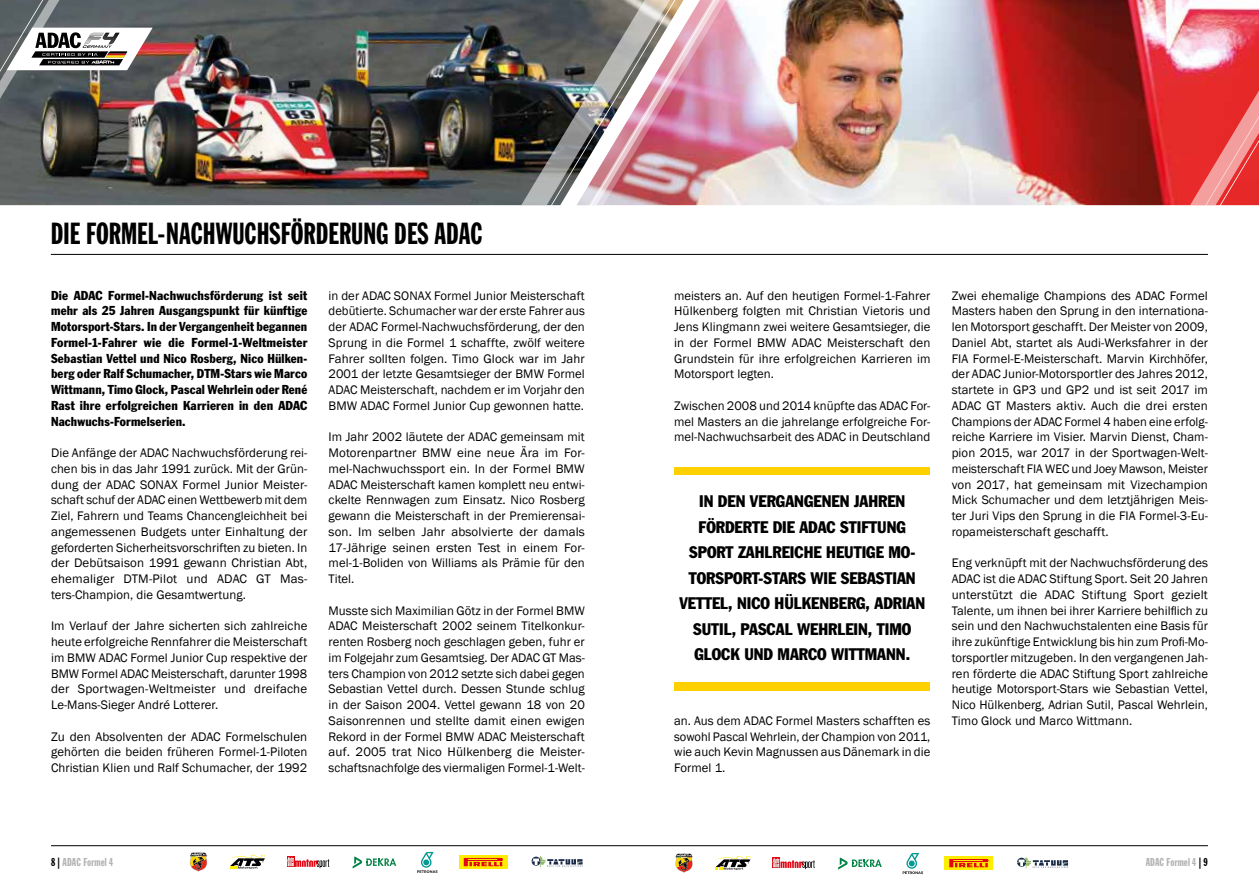
<style>
.page{position:relative;width:1259px;height:893px;background:#fff}
.page>*{position:absolute;margin:0;border:0;box-sizing:border-box;transform-origin:0 0}
.t1{font:30px "Franklin Gothic Std Extra Cond";color:#000}
.t2{font:condensed 16.5px/25.5px "Franklin Gothic Std";color:#000;text-align:center}
.t3{font:12.75px/15.8px "Franklin Gothic";letter-spacing:.005em;color:#000;text-align:justify}
.t4{font:condensed 12.75px/15.8px "Franklin Gothic Std";letter-spacing:.015em;color:#000;text-align:justify}
.t5{font:11.25px "Franklin Gothic Std Extra Cond";letter-spacing:.01em;color:#b3b2b2}
.s1{color:#000}
</style>
<div class="page">
<hr style="left:51px;top:845px;width:1157px;height:1px;background:#000">
<svg style="left:353px;top:856px;width:43px;height:12px"></svg>
<svg style="left:230px;top:855px;width:35px;height:14px"></svg>
<svg style="left:531px;top:856px;width:52px;height:11px"></svg>
<svg style="left:417px;top:852px;width:20px;height:21px"></svg>
<svg style="left:189px;top:852px;width:18px;height:20px"></svg>
<svg style="left:287px;top:857px;width:42px;height:11px"></svg>
<svg style="left:459px;top:855px;width:48px;height:14px"></svg>
<svg style="left:464px;top:858px;width:39px;height:8px"></svg>
<svg style="left:838px;top:857px;width:43px;height:13px"></svg>
<svg style="left:715px;top:856px;width:35px;height:14px"></svg>
<svg style="left:1017px;top:857px;width:51px;height:11px"></svg>
<svg style="left:902px;top:853px;width:21px;height:21px"></svg>
<svg style="left:675px;top:853px;width:18px;height:20px"></svg>
<svg style="left:772px;top:858px;width:43px;height:11px"></svg>
<svg style="left:944px;top:856px;width:48px;height:14px"></svg>
<svg style="left:949px;top:859px;width:39px;height:8px"></svg>
<hr style="left:51px;top:254px;width:1157px;height:1px;background:#000">
<div style="left:674px;top:467px;width:255px;height:8px;background:#ffd000"></div>
<div style="left:674px;top:682px;width:255px;height:8px;background:#ffd000"></div>
<img style="left:153px;top:0;width:368px;height:205px">
<img style="left:734px;top:0;width:456px;height:205px">
<svg style="left:1190px;top:3px;width:69px;height:203px;background:#eb5e63"></svg>
<img style="left:521px;top:0;width:213px;height:206px">
<img style="left:0;top:0;width:153px;height:206px">
<h1 class="t1" style="left:51px;top:217px;width:433px">DIE FORMEL-NACHWUCHSFÖRDERUNG DES ADAC</h1>
<p class="t4" style="left:51px;top:287px;width:258px">Die ADAC Formel-Nachwuchsförderung ist seit mehr als 25 Jahren Ausgangspunkt für künftige Motorsport-Stars. In der Vergangenheit begannen Formel-1-Fahrer wie die Formel-1-Weltmeister Sebastian Vettel und Nico Rosberg, Nico Hülken&shy;berg oder Ralf Schumacher, DTM-Stars wie Marco Wittmann, Timo Glock, Pascal Wehrlein oder René Rast ihre erfolgreichen Karrieren in den ADAC Nachwuchs-Formelserien.</p>
<p class="t3" style="left:51px;top:445px;width:258px">Die Anfänge der ADAC Nachwuchsförderung rei&shy;chen bis in das Jahr 1991 zurück. Mit der Grün&shy;dung der ADAC SONAX Formel Junior Meister&shy;schaft schuf der ADAC einen Wettbewerb mit dem Ziel, Fahrern und Teams Chancengleichheit bei angemessenen Budgets unter Einhaltung der geforderten Sicherheitsvorschriften zu bieten. In der Debütsaison 1991 gewann Christian Abt, ehemaliger DTM-Pilot und ADAC GT Mas&shy;ters-Champion, die Gesamtwertung.</p>
<p class="t3" style="left:51px;top:619px;width:258px">Im Verlauf der Jahre sicherten sich zahlreiche heute erfolgreiche Rennfahrer die Meisterschaft im BMW ADAC Formel Junior Cup respektive der BMW Formel ADAC Meisterschaft, darunter 1998 der Sportwagen-Weltmeister und dreifache Le-Mans-Sieger André Lotterer.</p>
<p class="t3" style="left:51px;top:729px;width:258px">Zu den Absolventen der ADAC Formelschulen gehörten die beiden früheren Formel-1-Piloten Christian Klien und Ralf Schumacher, der 1992</p>
<p class="t3" style="left:328px;top:288px;width:258px">in der ADAC SONAX Formel Junior Meisterschaft debütierte. Schumacher war der erste Fahrer aus der ADAC Formel-Nachwuchsförderung, der den Sprung in die Formel 1 schaffte, zwölf weitere Fahrer sollten folgen. Timo Glock war im Jahr 2001 der letzte Gesamtsieger der BMW Formel ADAC Meisterschaft, nachdem er im Vorjahr den BMW ADAC Formel Junior Cup gewonnen hatte.</p>
<p class="t3" style="left:328px;top:430px;width:258px">Im Jahr 2002 läutete der ADAC gemeinsam mit Motorenpartner BMW eine neue Ära im For&shy;mel-Nachwuchssport ein. In der Formel BMW ADAC Meisterschaft kamen komplett neu entwi&shy;ckelte Rennwagen zum Einsatz. Nico Rosberg gewann die Meisterschaft in der Premierensai&shy;son. Im selben Jahr absolvierte der damals 17-Jährige seinen ersten Test in einem For&shy;mel-1-Boliden von Williams als Prämie für den Titel.</p>
<p class="t3" style="left:328px;top:603px;width:258px">Musste sich Maximilian Götz in der Formel BMW ADAC Meisterschaft 2002 seinem Titelkonkur&shy;renten Rosberg noch geschlagen geben, fuhr er im Folgejahr zum Gesamtsieg. Der ADAC GT Mas&shy;ters Champion von 2012 setzte sich dabei gegen Sebastian Vettel durch. Dessen Stunde schlug in der Saison 2004. Vettel gewann 18 von 20<br>Saisonrennen und stellte damit einen ewigen Rekord in der Formel BMW ADAC Meisterschaft auf. 2005 trat Nico Hülkenberg die Meister&shy;schaftsnachfolge des viermaligen Formel-1-Welt-</p>
<p class="t3" style="left:674px;top:288px;width:258px">meisters an. Auf den heutigen Formel-1-Fahrer Hülkenberg folgten mit Christian Vietoris und Jens Klingmann zwei weitere Gesamtsieger, die in der Formel BMW ADAC Meisterschaft den Grundstein für ihre erfolgreichen Karrieren im Motorsport legten.</p>
<p class="t3" style="left:674px;top:398px;width:258px">Zwischen 2008 und 2014 knüpfte das ADAC For&shy;mel Masters an die jahrelange erfolgreiche For&shy;mel-Nachwuchsarbeit des ADAC in Deutschland</p>
<p class="t2" style="left:679px;top:488px;width:247px">IN DEN VERGANGENEN JAHREN<br>FÖRDERTE DIE ADAC STIFTUNG<br>SPORT ZAHLREICHE HEUTIGE MO-<br>TORSPORT-STARS WIE SEBASTIAN<br>VETTEL, NICO HÜLKENBERG, ADRIAN<br>SUTIL, PASCAL WEHRLEIN, TIMO<br>GLOCK UND MARCO WITTMANN.</p>
<p class="t3" style="left:674px;top:713px;width:258px">an. Aus dem ADAC Formel Masters schafften es sowohl Pascal Wehrlein, der Champion von 2011, wie auch Kevin Magnussen aus Dänemark in die Formel 1.</p>
<p class="t3" style="left:951px;top:288px;width:258px">Zwei ehemalige Champions des ADAC Formel Masters haben den Sprung in den internationa&shy;len Motorsport geschafft. Der Meister von 2009, Daniel Abt, startet als Audi-Werksfahrer in der FIA Formel-E-Meisterschaft. Marvin Kirchhöfer, der ADAC Junior-Motorsportler des Jahres 2012, startete in GP3 und GP2 und ist seit 2017 im ADAC GT Masters aktiv. Auch die drei ersten Champions der ADAC Formel 4 haben eine erfolg&shy;reiche Karriere im Visier. Marvin Dienst, Cham&shy;pion 2015, war 2017 in der Sportwagen-Welt&shy;meisterschaft FIA WEC und Joey Mawson, Meister von 2017, hat gemeinsam mit Vizechampion Mick Schumacher und dem letztjährigen Meis&shy;ter Juri Vips den Sprung in die FIA Formel-3-Eu&shy;ropameisterschaft geschafft.</p>
<p class="t3" style="left:951px;top:556px;width:258px">Eng verknüpft mit der Nachwuchsförderung des ADAC ist die ADAC Stiftung Sport. Seit 20 Jahren unterstützt die ADAC Stiftung Sport gezielt Talente, um ihnen bei ihrer Karriere behilflich zu sein und den Nachwuchstalenten eine Basis für ihre zukünftige Entwicklung bis hin zum Profi-Mo&shy;torsportler mitzugeben. In den vergangenen Jah&shy;ren förderte die ADAC Stiftung Sport zahlreiche heutige Motorsport-Stars wie Sebastian Vettel, Nico Hülkenberg, Adrian Sutil, Pascal Wehrlein, Timo Glock und Marco Wittmann.</p>
<p class="t5" style="left:51px;top:856px;width:63px"><span class="s1">8 |</span> ADAC Formel 4</p>
<p class="t5" style="left:1145px;top:856px;width:64px">ADAC Formel 4 <span class="s1">| 9</span></p>
</div>
